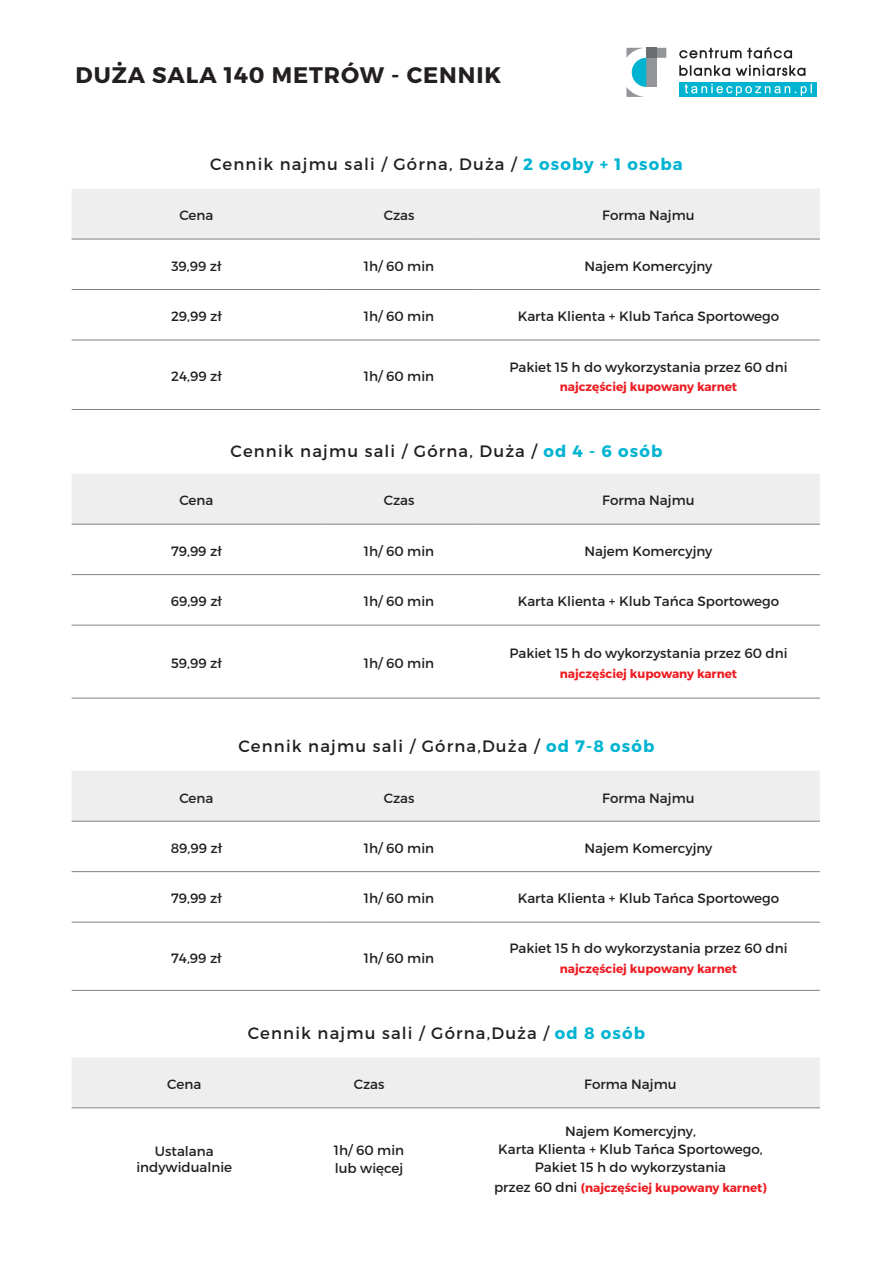
<style>
.page{position:relative;width:893px;height:1263px;background:#fff}
.page>*{position:absolute;margin:0;border:0;box-sizing:border-box;transform-origin:0 0}
.t1{font:700 22.5px "Montserrat";letter-spacing:.04em;color:#231f20}
.t2{font:16.5px "Montserrat";letter-spacing:.07em;color:#231f20}
.t3{font:13.5px/18px "Montserrat";color:#231f20}
.t4{font:700 12px "Montserrat";color:#ee1d23}
.s1{font-weight:700;color:#00b4d1}
.s2{font-weight:400;font-size:13.5px;color:#231f20}
</style>
<div class="page">
<div style="left:72px;top:189px;width:748px;height:50px;background:#eeeeef"></div>
<hr style="left:72px;top:239px;width:249px;height:1px;background:#808285">
<hr style="left:321px;top:239px;width:156px;height:1px;background:#808285">
<hr style="left:477px;top:239px;width:343px;height:1px;background:#808285">
<hr style="left:72px;top:289px;width:249px;height:1px;background:#808285">
<hr style="left:321px;top:289px;width:156px;height:1px;background:#808285">
<hr style="left:477px;top:289px;width:343px;height:1px;background:#808285">
<hr style="left:72px;top:340px;width:249px;height:1px;background:#808285">
<hr style="left:321px;top:340px;width:156px;height:1px;background:#808285">
<hr style="left:477px;top:340px;width:343px;height:1px;background:#808285">
<hr style="left:72px;top:409px;width:249px;height:1px;background:#808285">
<hr style="left:321px;top:409px;width:156px;height:1px;background:#808285">
<hr style="left:477px;top:409px;width:343px;height:1px;background:#808285">
<div style="left:72px;top:474px;width:748px;height:50px;background:#eeeeef"></div>
<hr style="left:72px;top:524px;width:249px;height:1px;background:#808285">
<hr style="left:321px;top:524px;width:156px;height:1px;background:#808285">
<hr style="left:477px;top:524px;width:343px;height:1px;background:#808285">
<hr style="left:72px;top:574px;width:249px;height:1px;background:#808285">
<hr style="left:321px;top:574px;width:156px;height:1px;background:#808285">
<hr style="left:477px;top:574px;width:343px;height:1px;background:#808285">
<hr style="left:72px;top:625px;width:249px;height:1px;background:#808285">
<hr style="left:321px;top:625px;width:156px;height:1px;background:#808285">
<hr style="left:477px;top:625px;width:343px;height:1px;background:#808285">
<hr style="left:72px;top:698px;width:249px;height:1px;background:#808285">
<hr style="left:321px;top:698px;width:156px;height:1px;background:#808285">
<hr style="left:477px;top:698px;width:343px;height:1px;background:#808285">
<div style="left:72px;top:771px;width:748px;height:50px;background:#eeeeef"></div>
<hr style="left:72px;top:821px;width:249px;height:1px;background:#808285">
<hr style="left:321px;top:821px;width:156px;height:1px;background:#808285">
<hr style="left:477px;top:821px;width:343px;height:1px;background:#808285">
<hr style="left:72px;top:871px;width:249px;height:1px;background:#808285">
<hr style="left:321px;top:871px;width:156px;height:1px;background:#808285">
<hr style="left:477px;top:871px;width:343px;height:1px;background:#808285">
<hr style="left:72px;top:922px;width:249px;height:1px;background:#808285">
<hr style="left:321px;top:922px;width:156px;height:1px;background:#808285">
<hr style="left:477px;top:922px;width:343px;height:1px;background:#808285">
<hr style="left:72px;top:990px;width:249px;height:1px;background:#808285">
<hr style="left:321px;top:990px;width:156px;height:1px;background:#808285">
<hr style="left:477px;top:990px;width:343px;height:1px;background:#808285">
<svg style="left:626px;top:48px;width:40px;height:49px"></svg>
<div style="left:646px;top:48px;width:10px;height:10px;background:#6c6d70"></div>
<svg style="left:679px;top:65px;width:126px;height:11px"></svg>
<svg style="left:679px;top:47px;width:113px;height:11px"></svg>
<div style="left:679px;top:83px;width:138px;height:14px;background:#00b4d1"></div>
<svg style="left:685px;top:84px;width:127px;height:12px"></svg>
<div style="left:72px;top:1057px;width:748px;height:50px;background:#eeeeef"></div>
<hr style="left:72px;top:1107px;width:225px;height:1px;background:#808285">
<hr style="left:297px;top:1107px;width:144px;height:1px;background:#808285">
<hr style="left:441px;top:1107px;width:379px;height:1px;background:#808285">
<p class="t1" style="left:76px;top:61px;width:427px">DUŻA SALA 140 METRÓW - CENNIK</p>
<p class="t2" style="left:210px;top:154px;width:474px">Cennik najmu sali / Górna, Duża / <span class="s1">2 osoby + 1 osoba</span></p>
<p class="t3" style="left:179px;top:207px;width:36px">Cena</p>
<p class="t3" style="left:384px;top:207px;width:32px">Czas</p>
<p class="t3" style="left:602px;top:207px;width:94px">Forma Najmu</p>
<p class="t3" style="left:171px;top:257px;width:51px">39,99 zł</p>
<p class="t3" style="left:364px;top:257px;width:72px">1h/ 60 min</p>
<p class="t3" style="left:584px;top:257px;width:130px">Najem Komercyjny</p>
<p class="t3" style="left:171px;top:307px;width:52px">29,99 zł</p>
<p class="t3" style="left:364px;top:307px;width:72px">1h/ 60 min</p>
<p class="t3" style="left:518px;top:307px;width:263px">Karta Klienta + Klub Tańca Sportowego</p>
<p class="t3" style="left:171px;top:367px;width:52px">24,99 zł</p>
<p class="t3" style="left:364px;top:367px;width:72px">1h/ 60 min</p>
<p class="t3" style="left:509px;top:358px;width:280px">Pakiet 15 h do wykorzystania przez 60 dni</p>
<p class="t4" style="left:560px;top:379px;width:179px">najczęściej kupowany karnet</p>
<p class="t2" style="left:231px;top:441px;width:433px">Cennik najmu sali / Górna, Duża / <span class="s1">od 4 - 6 osób</span></p>
<p class="t3" style="left:179px;top:492px;width:36px">Cena</p>
<p class="t3" style="left:384px;top:492px;width:32px">Czas</p>
<p class="t3" style="left:602px;top:492px;width:94px">Forma Najmu</p>
<p class="t3" style="left:171px;top:542px;width:52px">79,99 zł</p>
<p class="t3" style="left:364px;top:542px;width:72px">1h/ 60 min</p>
<p class="t3" style="left:584px;top:542px;width:130px">Najem Komercyjny</p>
<p class="t3" style="left:171px;top:592px;width:53px">69,99 zł</p>
<p class="t3" style="left:364px;top:592px;width:72px">1h/ 60 min</p>
<p class="t3" style="left:518px;top:592px;width:263px">Karta Klienta + Klub Tańca Sportowego</p>
<p class="t3" style="left:171px;top:654px;width:52px">59,99 zł</p>
<p class="t3" style="left:364px;top:654px;width:72px">1h/ 60 min</p>
<p class="t3" style="left:509px;top:644px;width:280px">Pakiet 15 h do wykorzystania przez 60 dni</p>
<p class="t4" style="left:560px;top:666px;width:179px">najczęściej kupowany karnet</p>
<p class="t2" style="left:239px;top:736px;width:417px">Cennik najmu sali / Górna,Duża / <span class="s1">od 7-8 osób</span></p>
<p class="t3" style="left:179px;top:789px;width:36px">Cena</p>
<p class="t3" style="left:384px;top:789px;width:32px">Czas</p>
<p class="t3" style="left:602px;top:789px;width:94px">Forma Najmu</p>
<p class="t3" style="left:171px;top:839px;width:53px">89,99 zł</p>
<p class="t3" style="left:364px;top:839px;width:72px">1h/ 60 min</p>
<p class="t3" style="left:584px;top:839px;width:130px">Najem Komercyjny</p>
<p class="t3" style="left:171px;top:889px;width:52px">79,99 zł</p>
<p class="t3" style="left:364px;top:889px;width:72px">1h/ 60 min</p>
<p class="t3" style="left:518px;top:889px;width:263px">Karta Klienta + Klub Tańca Sportowego</p>
<p class="t3" style="left:171px;top:949px;width:52px">74,99 zł</p>
<p class="t3" style="left:364px;top:949px;width:72px">1h/ 60 min</p>
<p class="t3" style="left:509px;top:939px;width:280px">Pakiet 15 h do wykorzystania przez 60 dni</p>
<p class="t4" style="left:560px;top:961px;width:179px">najczęściej kupowany karnet</p>
<p class="t2" style="left:248px;top:1023px;width:399px">Cennik najmu sali / Górna,Duża / <span class="s1">od 8 osób</span></p>
<p class="t3" style="left:167px;top:1075px;width:36px">Cena</p>
<p class="t3" style="left:354px;top:1075px;width:32px">Czas</p>
<p class="t3" style="left:584px;top:1075px;width:94px">Forma Najmu</p>
<p class="t3" style="left:155px;top:1142px;width:60px">Ustalana</p>
<p class="t3" style="left:136px;top:1158px;width:97px">indywidualnie</p>
<p class="t3" style="left:334px;top:1141px;width:72px">1h/ 60 min lub więcej</p>
<p class="t3" style="left:498px;top:1122px;width:266px;text-align:center">Najem Komercyjny,<br>Karta Klienta + Klub Tańca Sportowego,<br>Pakiet 15 h do wykorzystania</p>
<p class="t4" style="left:494px;top:1180px;width:274px"><span class="s2">przez 60 dni</span> (najczęściej kupowany karnet)</p>
</div>
